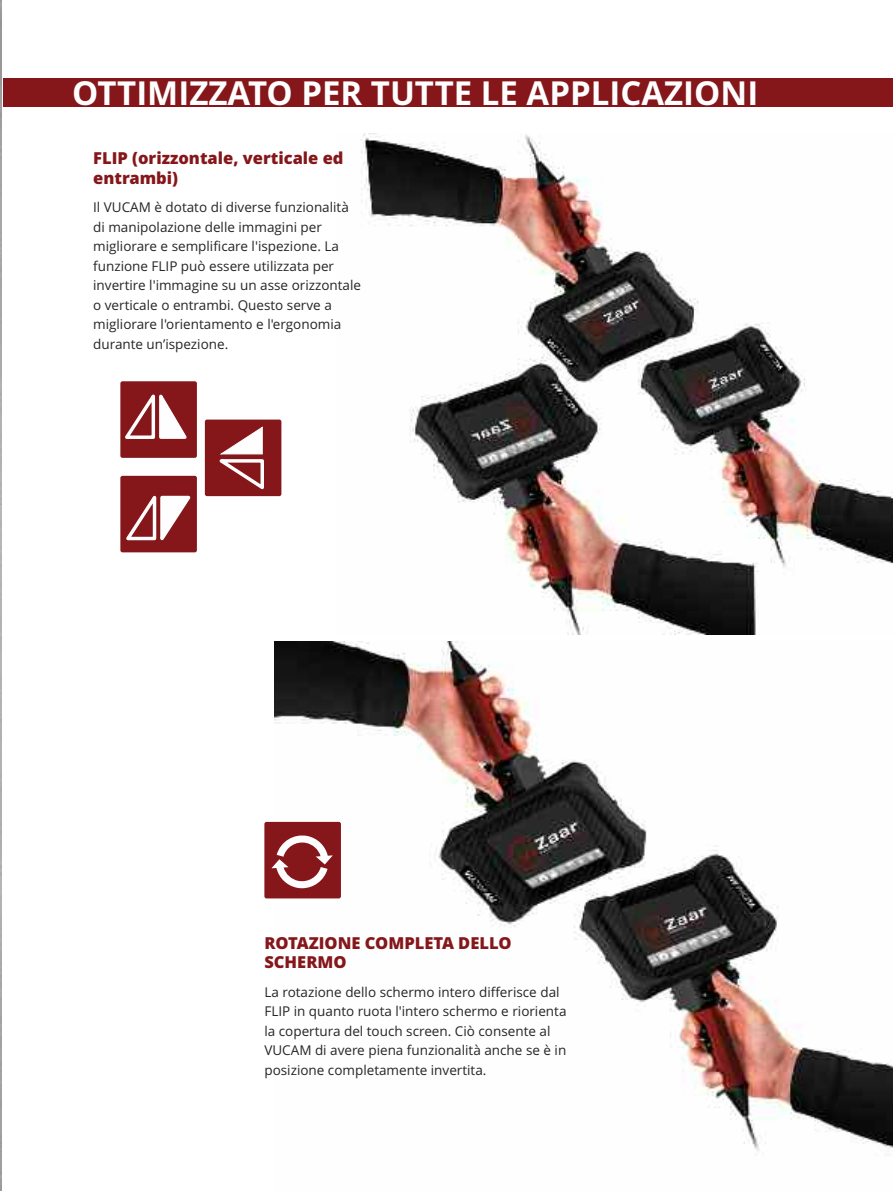
<style>
.page{position:relative;width:893px;height:1191px;background:#fff}
.page>*{position:absolute;margin:0;border:0;box-sizing:border-box;transform-origin:0 0}
.t1{font:700 33px "Open Sans";color:#fff}
.t2{font:800 16.5px/19.5px "Open Sans";color:#85171b}
.t3{font:13.5px/19.5px "Open Sans";color:#272526}
</style>
<div class="page">
<img style="left:361px;top:134px;width:532px;height:501px">
<img style="left:274px;top:641px;width:619px;height:511px">
<div style="left:3px;top:78px;width:890px;height:29px;background:#85171b"></div>
<div style="left:205px;top:419px;width:76px;height:77px;background:#85171b;border-radius:2px"></div>
<svg style="left:219px;top:427px;width:45px;height:63px"></svg>
<div style="left:120px;top:381px;width:77px;height:77px;background:#85171b;border-radius:2px"></div>
<svg style="left:120px;top:391px;width:67px;height:50px"></svg>
<div style="left:120px;top:476px;width:77px;height:76px;background:#85171b;border-radius:2px"></div>
<svg style="left:126px;top:495px;width:65px;height:46px"></svg>
<div style="left:264px;top:822px;width:77px;height:76px;background:#85171b;border-radius:2px"></div>
<svg style="left:271px;top:835px;width:62px;height:53px"></svg>
<h1 class="t1" style="left:72px;top:74px;width:687px">OTTIMIZZATO PER TUTTE LE APPLICAZIONI</h1>
<p class="t2" style="left:93px;top:149px;width:252px">FLIP (orizzontale, verticale ed entrambi)</p>
<p class="t3" style="left:93px;top:198px;width:269px">Il VUCAM è dotato di diverse funzionalità di manipolazione delle immagini per migliorare e semplificare l'ispezione. La funzione FLIP può essere utilizzata per invertire l'immagine su un asse orizzontale o verticale o entrambi. Questo serve a migliorare l'orientamento e l'ergonomia durante un’ispezione.</p>
<p class="t2" style="left:264px;top:933px;width:249px">ROTAZIONE COMPLETA DELLO<br>SCHERMO</p>
<p class="t3" style="left:264px;top:982px;width:304px">La rotazione dello schermo intero differisce dal FLIP in quanto ruota l'intero schermo e riorienta la copertura del touch screen. Ciò consente al VUCAM di avere piena funzionalità anche se è in posizione completamente invertita.</p>
</div>
